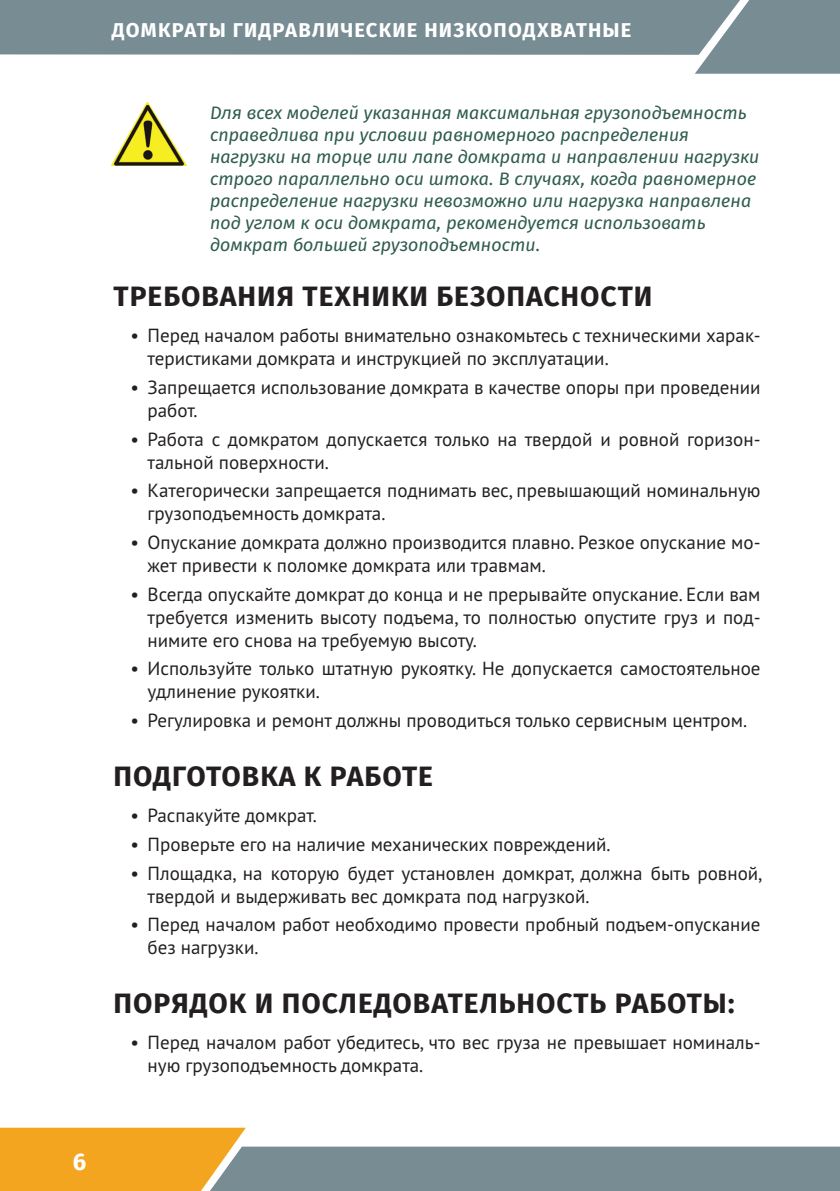
<style>
.page{position:relative;width:840px;height:1191px;background:#fff}
.page>*{position:absolute;margin:0;border:0;box-sizing:border-box;transform-origin:0 0}
.t1{font:700 28px "Fira Sans OT";letter-spacing:.035em;color:#231f20}
.t2{font:700 24px "Fira Sans OT";color:#fff}
.t3{font:700 20px "Fira Sans OT";letter-spacing:.06em;color:#fff}
.t4{font:19px/23px "PT Sans";color:#231f20}
.t5{font:italic 18px/22px "Fira Sans OT";color:#2f5c50}
</style>
<div class="page">
<div style="left:695px;top:0;width:144px;height:74px;background:#788c94"></div>
<svg style="left:0;top:1127px;width:839px;height:64px"></svg>
<div style="left:0;top:0;width:752px;height:55px;background:#788c94"></div>
<img style="left:111px;top:102px;width:76px;height:64px">
<p class="t3" style="left:112px;top:20px;width:520px">ДОМКРАТЫ ГИДРАВЛИЧЕСКИЕ НИЗКОПОДХВАТНЫЕ</p>
<p class="t5" style="left:210px;top:103px;width:550px">Для всех моделей указанная максимальная грузоподъемность справедлива при условии равномерного распределения нагрузки на торце или лапе домкрата и направлении нагрузки строго параллельно оси штока. В случаях, когда равномерное распределение нагрузки невозможно или нагрузка направлена под углом к оси домкрата, рекомендуется использовать домкрат большей грузоподъемности.</p>
<h1 class="t1" style="left:114px;top:283px;width:540px">ТРЕБОВАНИЯ ТЕХНИКИ БЕЗОПАСНОСТИ</h1>
<p class="t4" style="left:147px;top:326px;width:614px;text-indent:-17px">• Перед началом работы внимательно ознакомьтесь с техническими харак&shy;теристиками домкрата и инструкцией по эксплуатации.</p>
<p class="t4" style="left:147px;top:378px;width:614px;text-indent:-17px">• Запрещается использование домкрата в качестве опоры при проведении работ.</p>
<p class="t4" style="left:147px;top:429px;width:614px;text-indent:-17px">• Работа с домкратом допускается только на твердой и ровной горизон&shy;тальной поверхности.</p>
<p class="t4" style="left:147px;top:481px;width:614px;text-indent:-17px">• Категорически запрещается поднимать вес, превышающий номинальную грузоподъемность домкрата.</p>
<p class="t4" style="left:147px;top:533px;width:614px;text-indent:-17px">• Опускание домкрата должно производится плавно. Резкое опускание мо&shy;жет привести к поломке домкрата или травмам.</p>
<p class="t4" style="left:147px;top:584px;width:614px;text-align:justify;text-indent:-17px">• Всегда опускайте домкрат до конца и не прерывайте опускание. Если вам требуется изменить высоту подъема, то полностью опустите груз и под&shy;нимите его снова на требуемую высоту.</p>
<p class="t4" style="left:147px;top:659px;width:614px;text-indent:-17px">• Используйте только штатную рукоятку. Не допускается самостоятельное удлинение рукоятки.</p>
<p class="t4" style="left:130px;top:711px;width:617px">• Регулировка и ремонт должны проводиться только сервисным центром.</p>
<h1 class="t1" style="left:114px;top:762px;width:320px">ПОДГОТОВКА К РАБОТЕ</h1>
<p class="t4" style="left:130px;top:806px;width:187px">• Распакуйте домкрат.</p>
<p class="t4" style="left:130px;top:834px;width:481px">• Проверьте его на наличие механических повреждений.</p>
<p class="t4" style="left:147px;top:863px;width:615px;text-indent:-17px">• Площадка, на которую будет установлен домкрат, должна быть ровной, твердой и выдерживать вес домкрата под нагрузкой.</p>
<p class="t4" style="left:147px;top:915px;width:614px;text-indent:-17px">• Перед началом работ необходимо провести пробный подъем-опускание без нагрузки.</p>
<h1 class="t1" style="left:114px;top:989px;width:622px">ПОРЯДОК И ПОСЛЕДОВАТЕЛЬНОСТЬ РАБОТЫ:</h1>
<p class="t4" style="left:147px;top:1033px;width:614px;text-indent:-17px">• Перед началом работ убедитесь, что вес груза не превышает номиналь&shy;ную грузоподъемность домкрата.</p>
<p class="t2" style="left:73px;top:1150px;width:15px">6</p>
</div>
